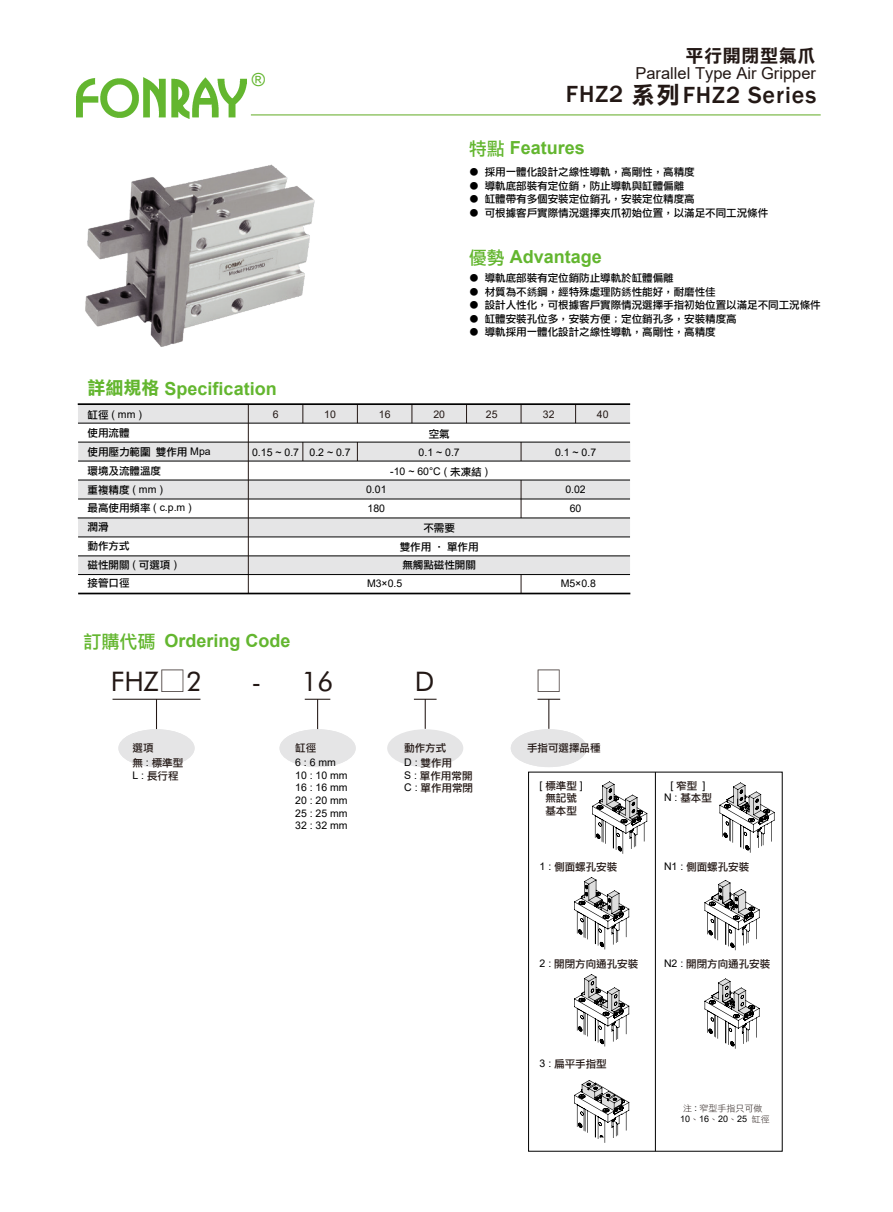
<style>
.page{position:relative;width:893px;height:1212px;background:#fff}
.page>*{position:absolute;margin:0;border:0;box-sizing:border-box;transform-origin:0 0}
.t1{font:27px "Futura BT";color:#231815}
.t2{font:300 27px "Adobe Ming Std";color:#231815}
.t3{font:500 24px "Franklin Gothic";letter-spacing:.04em;color:#231815}
.t4{font:700 18px "Arial";color:#63b62f}
.t5{font:18px "DF Li Hei Bd WIN BF";letter-spacing:.04em;color:#231815}
.t6{font:18px "Arial";color:#63b62f}
.t7{font:16.5px "Arial";color:#231815}
.t8{font:10.5px/18.8px "DF Li Hei W5 WIN BF";color:#000}
.t9{font:10.5px/12.6px "Arial";color:#000}
.t10{font:10.5px/12.6px "DF Li Hei W5 WIN BF";color:#231815}
.t11{font:10.5px "Arial";color:#231815}
.t12{font:9px "Arial";color:#000}
.t13{font:9px "DF Li Hei W3 WIN BF";color:#231815}
.s1{font-family:"DF Li Hei Bd WIN BF";font-weight:400}
.s2{font-family:"DF Li Hei W5 WIN BF";font-weight:400}
.s3{font-family:"DF Li Hei W5 WIN BF"}
.s4{font-family:"Arial"}
.s5{font-family:"Adobe Ming Std";font-weight:300}
.s6{font-family:"Arial";color:#000}
.s7{font-family:"DF Li Hei W5 WIN BF";color:#231815}
.s8{font-family:"DF Li Hei W3 WIN BF";color:#231815}
</style>
<div class="page">
<img style="left:76px;top:77px;width:171px;height:41px">
<hr style="left:251px;top:114px;width:570px;height:1px;background:#69af2f">
<img style="left:85px;top:164px;width:230px;height:183px">
<div style="left:78px;top:481px;width:552px;height:17px;background:#e5e5e6"></div>
<div style="left:78px;top:518px;width:552px;height:18px;background:#e5e5e6"></div>
<hr style="left:521px;top:480px;width:1px;height:38px;background:#231815">
<div style="left:78px;top:443px;width:552px;height:18px;background:#e5e5e6"></div>
<svg style="left:78px;top:556px;width:552px;height:37px"></svg>
<svg style="left:78px;top:405px;width:552px;height:18px;background:#ddddde"></svg>
<hr style="left:78px;top:423px;width:552px;height:1px;background:#000">
<hr style="left:78px;top:442px;width:552px;height:1px;background:#000">
<hr style="left:78px;top:461px;width:552px;height:1px;background:#000">
<hr style="left:78px;top:480px;width:552px;height:1px;background:#000">
<hr style="left:78px;top:498px;width:552px;height:1px;background:#000">
<hr style="left:78px;top:517px;width:552px;height:1px;background:#000">
<hr style="left:78px;top:536px;width:552px;height:1px;background:#000">
<hr style="left:78px;top:555px;width:552px;height:1px;background:#000">
<hr style="left:248px;top:404px;width:1px;height:189px;background:#231815">
<hr style="left:78px;top:403px;width:552px;height:2px;background:#000">
<hr style="left:78px;top:574px;width:552px;height:1px;background:#000">
<hr style="left:78px;top:593px;width:552px;height:1px;background:#000">
<hr style="left:548px;top:699px;width:1px;height:30px;background:#231815">
<svg style="left:537px;top:699px;width:23px;height:1px"></svg>
<div style="left:511px;top:729px;width:76px;height:38px;background:#e5e5e6;border-radius:50%"></div>
<div style="left:387px;top:729px;width:76px;height:38px;background:#e5e5e6;border-radius:50%"></div>
<hr style="left:425px;top:699px;width:1px;height:30px;background:#231815">
<svg style="left:414px;top:699px;width:23px;height:1px"></svg>
<hr style="left:317px;top:699px;width:1px;height:38px;background:#231815">
<svg style="left:305px;top:699px;width:25px;height:1px"></svg>
<div style="left:280px;top:729px;width:76px;height:38px;background:#e5e5e6;border-radius:50%"></div>
<hr style="left:156px;top:699px;width:1px;height:38px;background:#231815">
<hr style="left:113px;top:699px;width:87px;height:1px;background:#231815">
<div style="left:118px;top:729px;width:77px;height:38px;background:#e5e5e6;border-radius:50%"></div>
<svg style="left:592px;top:781px;width:55px;height:73px"></svg>
<svg style="left:719px;top:782px;width:56px;height:71px"></svg>
<svg style="left:574px;top:1080px;width:55px;height:63px"></svg>
<svg style="left:574px;top:877px;width:55px;height:72px"></svg>
<svg style="left:704px;top:880px;width:56px;height:70px"></svg>
<svg style="left:574px;top:974px;width:55px;height:72px"></svg>
<svg style="left:704px;top:978px;width:56px;height:71px"></svg>
<div style="left:528px;top:772px;width:255px;height:379px;border:1px solid #000"></div>
<hr style="left:655px;top:772px;width:1px;height:379px;background:#000">
<h3 class="t6" style="left:252px;top:67px;width:15px">®</h3>
<h3 class="t4" style="left:88px;top:376px;width:191px"><span class="s1">詳細規格</span> Specification</h3>
<h3 class="t5" style="left:685px;top:46px;width:132px">平行開閉型氣爪</h3>
<h3 class="t7" style="left:635px;top:61px;width:182px">Parallel Type Air Gripper</h3>
<h2 class="t3" style="left:566px;top:80px;width:252px">FHZ2 <span class="s1">系列</span>FHZ2 Series</h2>
<h3 class="t4" style="left:469px;top:135px;width:118px"><span class="s2">特點</span> Features</h3>
<p class="t8" style="left:469px;top:163px;width:227px">● 採用一體化設計之線性導軌，高剛性，高精度</p>
<p class="t8" style="left:469px;top:176px;width:217px">● 導軌底部裝有定位銷，防止導軌與缸體偏離</p>
<p class="t8" style="left:469px;top:190px;width:227px">● 缸體帶有多個安裝定位銷孔，安裝定位精度高</p>
<p class="t8" style="left:469px;top:203px;width:301px">● 可根據客戶實際情況選擇夾爪初始位置，以滿足不同工況條件</p>
<h3 class="t4" style="left:469px;top:244px;width:135px"><span class="s2">優勢</span> Advantage</h3>
<p class="t8" style="left:469px;top:269px;width:206px">● 導軌底部裝有定位銷防止導軌於缸體偏離</p>
<p class="t8" style="left:469px;top:282px;width:248px">● 材質為不銹鋼，經特殊處理防銹性能好，耐磨性佳</p>
<p class="t8" style="left:469px;top:296px;width:353px">● 設計人性化，可根據客戶實際情況選擇手指初始位置以滿足不同工況條件</p>
<p class="t8" style="left:469px;top:309px;width:269px">● 缸體安裝孔位多，安裝方便；定位銷孔多，安裝精度高</p>
<p class="t8" style="left:469px;top:323px;width:248px">● 導軌採用一體化設計之線性導軌，高剛性，高精度</p>
<p class="t9" style="left:88px;top:407px;width:56px"><span class="s3">缸徑</span> ( mm )</p>
<p class="t11" style="left:324px;top:407px;width:13px">10</p>
<p class="t11" style="left:379px;top:407px;width:13px">16</p>
<p class="t11" style="left:433px;top:407px;width:13px">20</p>
<p class="t11" style="left:486px;top:407px;width:13px">25</p>
<p class="t11" style="left:543px;top:407px;width:13px">32</p>
<p class="t11" style="left:597px;top:407px;width:13px">40</p>
<p class="t8" style="left:88px;top:424px;width:125px">使用流體<br>使用壓力範圍 雙作用 <span class="s4">Mpa</span>環境及流體溫度<br>重複精度 <span class="s4">( mm )</span></p>
<p class="t9" style="left:88px;top:501px;width:106px"><span class="s3">最高使用頻率</span> ( c.p.m )</p>
<p class="t8" style="left:88px;top:517px;width:91px">潤滑<br>動作方式<br>磁性開關 <span class="s4">(</span> 可選項 <span class="s4">)</span>接管口徑</p>
<p class="t11" style="left:273px;top:407px;width:7px">6</p>
<p class="t8" style="left:429px;top:425px;width:22px">空氣</p>
<p class="t9" style="left:390px;top:465px;width:99px">-10 ~ 60°C ( <span class="s3">未凍結</span> )</p>
<p class="t9" style="left:252px;top:446px;width:100px">0.15 ~ 0.7 0.2 ~ 0.7</p>
<p class="t9" style="left:419px;top:446px;width:43px">0.1 ~ 0.7</p>
<p class="t9" style="left:555px;top:446px;width:43px">0.1 ~ 0.7</p>
<p class="t9" style="left:366px;top:480px;width:22px;line-height:18.8px">0.01<br>180</p>
<p class="t9" style="left:565px;top:480px;width:22px;line-height:18.8px;text-align:center">0.02<br>60</p>
<p class="t8" style="left:400px;top:518px;width:80px;text-align:center">不需要<br>雙作用 ·單作用無觸點磁性開關</p>
<p class="t9" style="left:367px;top:577px;width:37px">M3×0.5</p>
<p class="t9" style="left:561px;top:577px;width:37px">M5×0.8</p>
<h3 class="t4" style="left:83px;top:627px;width:209px"><span class="s2">訂購代碼</span> Ordering Code</h3>
<h1 class="t1" style="left:111px;top:665px;width:93px">FHZ<span class="s5">□</span>2</h1>
<h1 class="t1" style="left:251px;top:665px;width:11px">-</h1>
<h1 class="t1" style="left:302px;top:665px;width:33px">16</h1>
<p class="t10" style="left:133px;top:742px;width:22px">選項</p>
<p class="t10" style="left:295px;top:742px;width:22px">缸徑</p>
<h1 class="t1" style="left:415px;top:665px;width:21px">D</h1>
<h1 class="t2" style="left:535px;top:666px;width:29px">□</h1>
<p class="t10" style="left:404px;top:742px;width:43px">動作方式</p>
<p class="t10" style="left:527px;top:742px;width:75px">手指可選擇品種</p>
<p class="t10" style="left:133px;top:757px;width:52px">無 <span class="s6">:</span> 標準型<br><span class="s6">L :</span> 長行程</p>
<p class="t10" style="left:404px;top:757px;width:70px"><span class="s6">D :</span> 雙作用<br><span class="s6">S :</span> 單作用常開<br><span class="s6">C :</span> 單作用常閉</p>
<p class="t9" style="left:295px;top:756px;width:54px">6 : 6 mm<br>10 : 10 mm<br>16 : 16 mm<br>20 : 20 mm<br>25 : 25 mm<br>32 : 32 mm</p>
<p class="t10" style="left:540px;top:779px;width:45px;text-align:center"><span class="s6">[</span> 標準型 <span class="s6">]</span>無記號基本型</p>
<p class="t10" style="left:540px;top:861px;width:79px"><span class="s6">1 :</span> 側面螺孔安裝</p>
<p class="t9" style="left:670px;top:779px;width:37px">[ <span class="s7">窄型</span> ]</p>
<p class="t10" style="left:664px;top:792px;width:49px"><span class="s6">N :</span> 基本型</p>
<p class="t10" style="left:664px;top:861px;width:87px"><span class="s6">N1 :</span> 側面螺孔安裝</p>
<p class="t10" style="left:540px;top:957px;width:100px"><span class="s6">2 :</span> 開閉方向通孔安裝</p>
<p class="t10" style="left:664px;top:957px;width:108px"><span class="s6">N2 :</span> 開閉方向通孔安裝</p>
<p class="t10" style="left:540px;top:1058px;width:69px"><span class="s6">3 :</span> 扁平手指型</p>
<p class="t13" style="left:683px;top:1103px;width:81px">注 <span class="s6">:</span> 窄型手指只可做</p>
<p class="t12" style="left:680px;top:1112px;width:91px">10<span class="s8">、</span>16<span class="s8">、</span>20<span class="s8">、</span>25 <span class="s8">缸徑</span></p>
</div>
